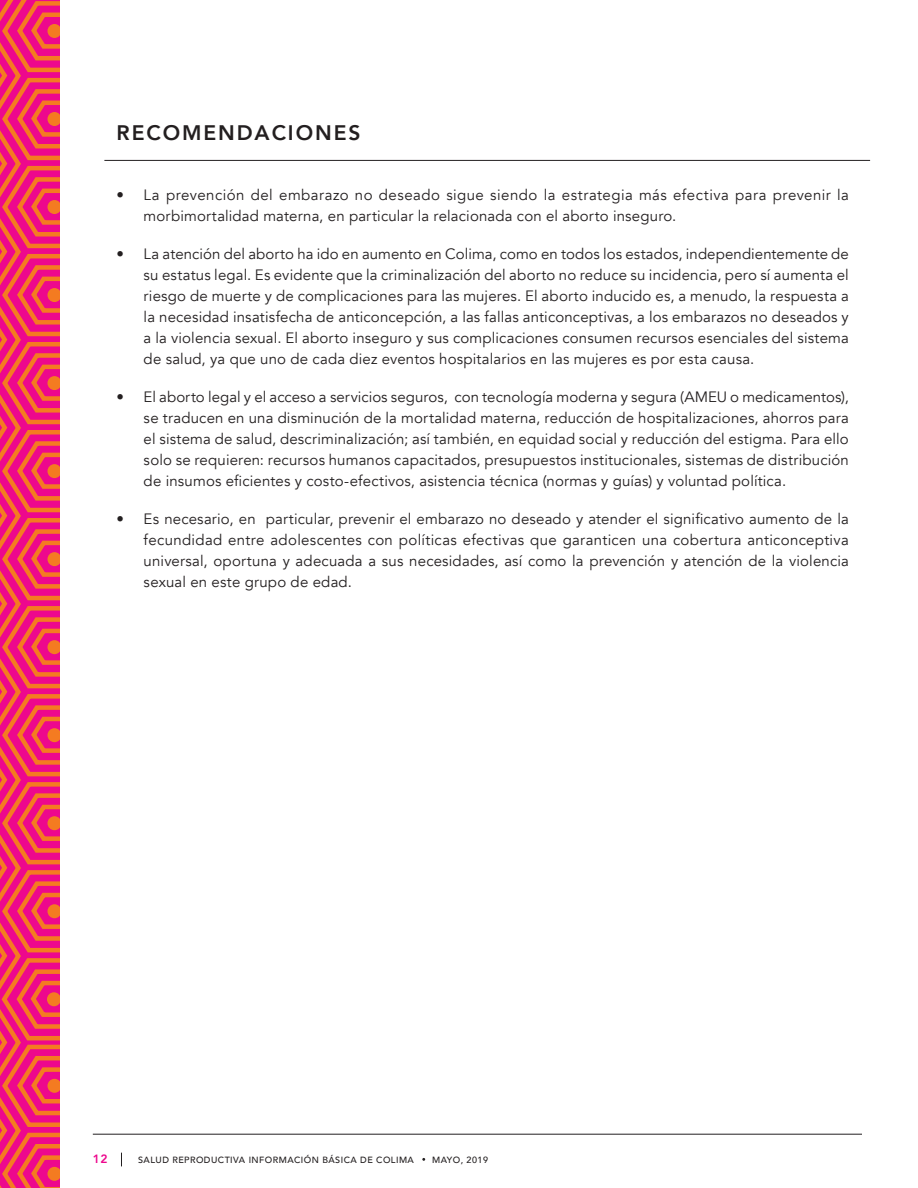
<style>
.page{position:relative;width:918px;height:1188px;background:#fff}
.page>*{position:absolute;margin:0;border:0;box-sizing:border-box;transform-origin:0 0}
.t1{font:800 21px "Avenir";letter-spacing:.09em;color:#231f20}
.t2{font:15px/21px "Avenir";letter-spacing:.015em;color:#231f20;text-align:justify}
.t3{font:800 12px "Avenir";color:#ed088d}
.t4{font:500 9px "Avenir";letter-spacing:.05em;color:#231f20}
</style>
<div class="page">
<hr style="left:93px;top:1134px;width:769px;height:1px;background:#231f20">
<svg style="left:121px;top:1153px;width:1px;height:13px"></svg>
<svg style="left:0;top:0;width:59px;height:1188px;background:#ef3463"></svg>
<hr style="left:104px;top:160px;width:766px;height:1px;background:#231f20">
<p class="t1" style="left:117px;top:116px;width:245px">RECOMENDACIONES</p>
<p class="t2" style="left:144px;top:185px;width:707px;text-indent:-27px">• La prevención del embarazo no deseado sigue siendo la estrategia más efectiva para prevenir la morbimortalidad materna, en particular la relacionada con el aborto inseguro.</p>
<p class="t2" style="left:144px;top:244px;width:707px;text-indent:-27px">• La atención del aborto ha ido en aumento en Colima, como en todos los estados, independientemente de su estatus legal. Es evidente que la criminalización del aborto no reduce su incidencia, pero sí aumenta el riesgo de muerte y de complicaciones para las mujeres. El aborto inducido es, a menudo, la respuesta a la necesidad insatisfecha de anticoncepción, a las fallas anticonceptivas, a los embarazos no deseados y a la violencia sexual. El aborto inseguro y sus complicaciones consumen recursos esenciales del sistema de salud, ya que uno de cada diez eventos hospitalarios en las mujeres es por esta causa.</p>
<p class="t2" style="left:144px;top:387px;width:707px;text-indent:-27px">• El aborto legal y el acceso a servicios seguros, con tecnología moderna y segura (AMEU o medicamentos), se traducen en una disminución de la mortalidad materna, reducción de hospitalizaciones, ahorros para el sistema de salud, descriminalización; así también, en equidad social y reducción del estigma. Para ello solo se requieren: recursos humanos capacitados, presupuestos institucionales, sistemas de distribución de insumos eficientes y costo-efectivos, asistencia técnica (normas y guías) y voluntad política.</p>
<p class="t2" style="left:144px;top:509px;width:707px;text-indent:-27px">• Es necesario, en particular, prevenir el embarazo no deseado y atender el significativo aumento de la fecundidad entre adolescentes con políticas efectivas que garanticen una cobertura anticonceptiva universal, oportuna y adecuada a sus necesidades, así como la prevención y atención de la violencia sexual en este grupo de edad.</p>
<p class="t3" style="left:93px;top:1149px;width:16px">12</p>
<p class="t4" style="left:138px;top:1152px;width:277px">SALUD REPRODUCTIVA INFORMACIÓN BÁSICA DE COLIMA</p>
<p class="t4" style="left:432px;top:1152px;width:57px">MAYO, 2019</p>
</div>
